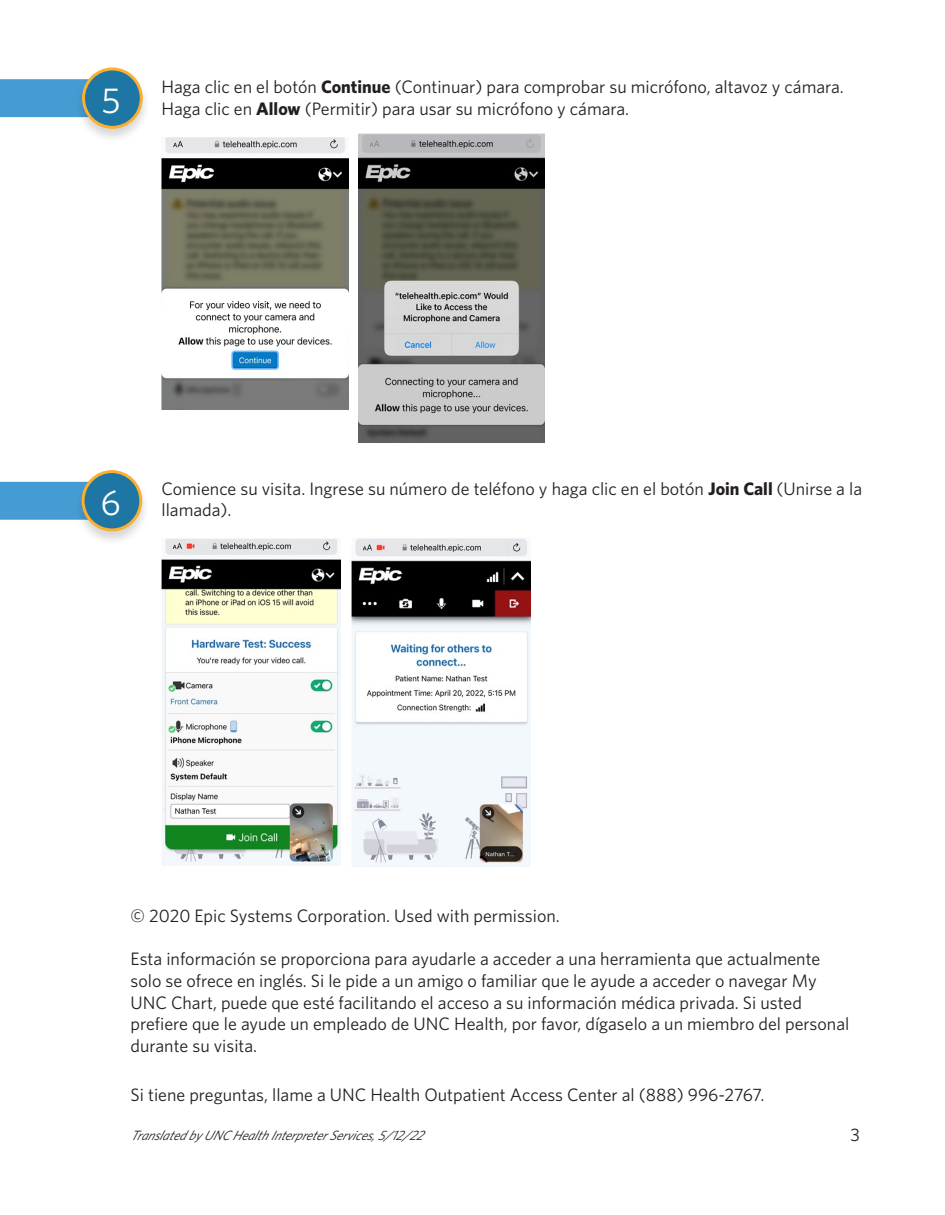
<style>
.page{position:relative;width:945px;height:1215px;background:#fff}
.page>*{position:absolute;margin:0;border:0;box-sizing:border-box;transform-origin:0 0}
.Numbers_In_Bubbles{font:36px "Whitney";color:#fff}
.t1{font:18px/21.6px "Whitney";color:#231f20}
.t2{font:italic 13.5px "Whitney";color:#231f20}
.s1{font-weight:700}
</style>
<div class="page">
<div style="left:0;top:482px;width:74px;height:38px;background:#459cd3"></div>
<div style="left:74px;top:469px;width:76px;height:77px;background:#231f20;opacity:.18"></div>
<div style="left:83px;top:472px;width:58px;height:58px;background:#1d76a4;border-radius:50%"></div>
<div style="left:82px;top:470px;width:60px;height:61px;border:3px solid #fbaf30;border-radius:50%"></div>
<img style="left:161px;top:538px;width:180px;height:327px">
<img style="left:351px;top:538px;width:179px;height:328px">
<div style="left:0;top:79px;width:74px;height:38px;background:#459cd3"></div>
<div style="left:74px;top:67px;width:77px;height:77px;background:#231f20;opacity:.18"></div>
<div style="left:84px;top:69px;width:57px;height:58px;background:#1d76a4;border-radius:50%"></div>
<div style="left:82px;top:68px;width:61px;height:61px;border:3px solid #fbaf30;border-radius:50%"></div>
<img style="left:161px;top:137px;width:187px;height:273px">
<img style="left:358px;top:133px;width:187px;height:309px">
<p class="Numbers_In_Bubbles" style="left:102px;top:76px;width:21px">5</p>
<p class="t1" style="left:161px;top:76px;width:684px">Haga clic en el botón <span class="s1">Continue</span> (Continuar) para comprobar su micrófono, altavoz y cámara.</p>
<p class="t1" style="left:161px;top:97px;width:469px">Haga clic en <span class="s1">Allow</span> (Permitir) para usar su micrófono y cámara.</p>
<p class="Numbers_In_Bubbles" style="left:101px;top:479px;width:22px">6</p>
<p class="t1" style="left:161px;top:477px;width:702px">Comience su visita. Ingrese su número de teléfono y haga clic en el botón <span class="s1">Join Call</span> (Unirse a la llamada).</p>
<p class="t1" style="left:131px;top:905px;width:431px">© 2020 Epic Systems Corporation. Used with permission.</p>
<p class="t1" style="left:131px;top:948px;width:720px">Esta información se proporciona para ayudarle a acceder a una herramienta que actualmente solo se ofrece en inglés. Si le pide a un amigo o familiar que le ayude a acceder o navegar My UNC Chart, puede que esté facilitando el acceso a su información médica privada. Si usted prefiere que le ayude un empleado de UNC Health, por favor, dígaselo a un miembro del personal durante su visita.</p>
<p class="t1" style="left:131px;top:1084px;width:635px">Si tiene preguntas, llame a UNC Health Outpatient Access Center al (888) 996-2767.</p>
<p class="t2" style="left:131px;top:1126px;width:300px">TranslatedbyUNCHealthInterpreterServices,5/12/22</p>
<p class="t1" style="left:850px;top:1123px;width:11px">3</p>
</div>
